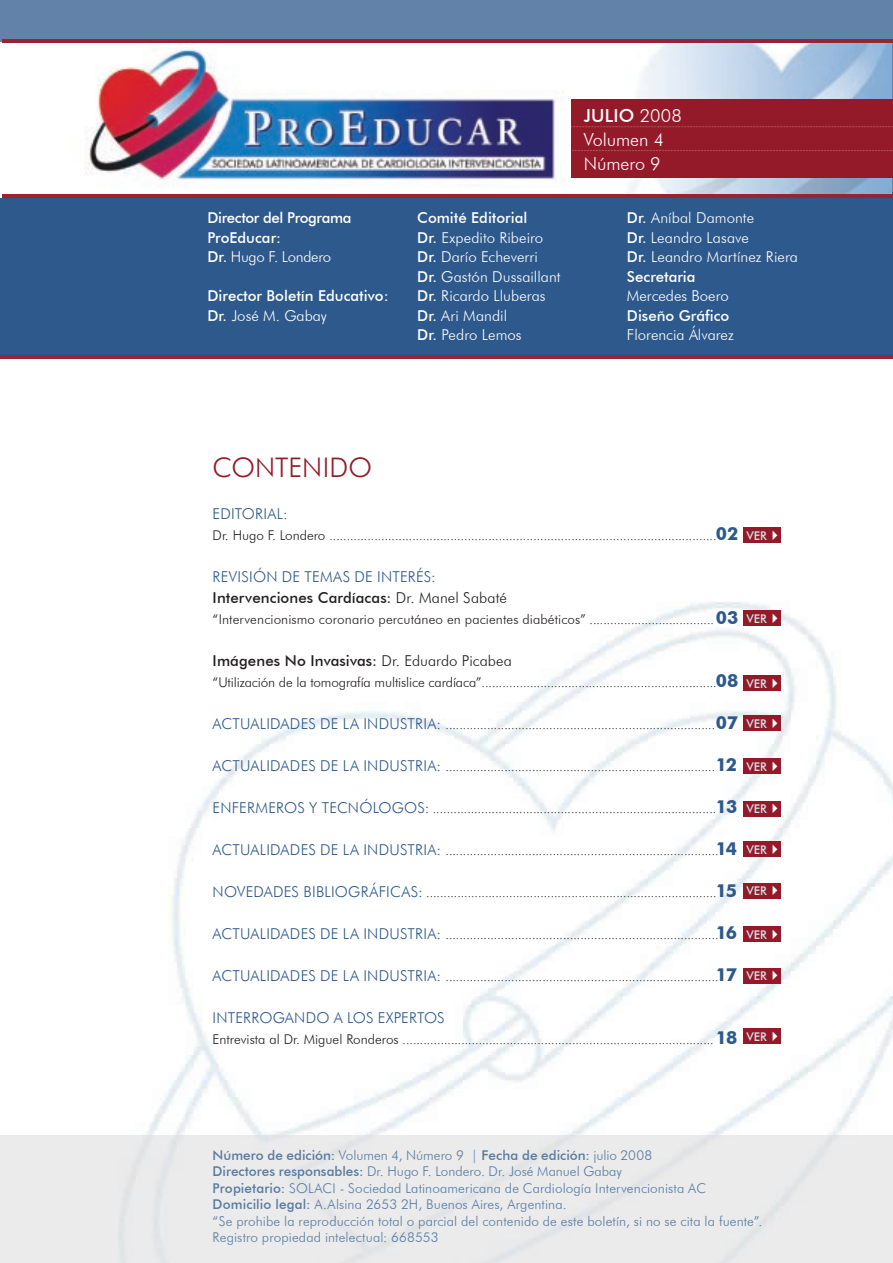
<style>
.page{position:relative;width:893px;height:1263px;background:#fff}
.page>*{position:absolute;margin:0;border:0;box-sizing:border-box;transform-origin:0 0}
.t1{font:300 27px "Futura BT";color:#941a2a}
.t2{font:300 18px/24px "Futura BT";letter-spacing:-.005em;color:#fff}
.t3{font:700 18px "Futura BT";letter-spacing:-.055em;color:#2d598c}
.t4{font:300 15px/19.5px "Futura BT";color:#fff}
.t5{font:300 15px/21px "Futura BT";letter-spacing:.015em;color:#2d598c}
.t6{font:500 15px/19.5px "Futura BT";color:#fff}
.t7{font:500 15px/19.5px "Futura BT";letter-spacing:-.025em;color:#fff}
.t8{font:500 15px "Futura BT";letter-spacing:.01em;color:#231f20}
.t9{font:300 13.5px/16.5px "Futura BT";letter-spacing:.01em;color:#577aa3}
.t10{font:300 13.5px "Futura BT";letter-spacing:.01em;color:#231f20}
.t11{font:300 12px "Futura BT";color:#231f20}
.t12{font:500 12px "Futura BT";color:#d5dee8}
.s1{font-weight:300}
.s2{font-weight:500}
.s3{font-size:13.5px}
.s4{font-weight:500;color:#231f20}
.s5{color:#231f20}
.s6{font-size:12px}
.s7{font-size:15px;color:#2d598c}
.s8{color:#fff}
</style>
<div class="page">
<img style="left:118px;top:601px;width:775px;height:662px">
<div style="left:0;top:31px;width:893px;height:328px;background:#2d598c"></div>
<div style="left:0;top:0;width:893px;height:191px;background:#6282a9"></div>
<hr style="left:0;top:356px;width:893px;height:3px;background:#982333">
<div style="left:743px;top:611px;width:38px;height:15px;background:#941a2a"></div>
<div style="left:743px;top:527px;width:38px;height:16px;background:#941a2a"></div>
<div style="left:743px;top:675px;width:38px;height:16px;background:#941a2a"></div>
<div style="left:743px;top:716px;width:38px;height:15px;background:#941a2a"></div>
<div style="left:743px;top:841px;width:38px;height:16px;background:#941a2a"></div>
<div style="left:743px;top:926px;width:38px;height:16px;background:#941a2a"></div>
<img style="left:0;top:43px;width:891px;height:154px">
<div style="left:571px;top:99px;width:322px;height:79px;background:#941a2a"></div>
<svg style="left:571px;top:126px;width:322px;height:1px"></svg>
<svg style="left:572px;top:150px;width:321px;height:1px"></svg>
<hr style="left:2px;top:194px;width:891px;height:3px;background:#982333">
<hr style="left:2px;top:40px;width:891px;height:3px;background:#982333">
<div style="left:743px;top:758px;width:38px;height:16px;background:#941a2a"></div>
<div style="left:743px;top:801px;width:38px;height:15px;background:#941a2a"></div>
<div style="left:743px;top:883px;width:38px;height:15px;background:#941a2a"></div>
<div style="left:743px;top:968px;width:38px;height:15px;background:#941a2a"></div>
<div style="left:743px;top:1028px;width:38px;height:15px;background:#941a2a"></div>
<div style="left:0;top:1135px;width:118px;height:128px;background:#ebebec"></div>
<p class="t7" style="left:208px;top:208px;width:146px">Director del Programa<br>ProEducar:<br>Dr. <span class="s1">Hugo F. Londero</span></p>
<p class="t6" style="left:208px;top:286px;width:183px">Director Boletín Educativo:<br>Dr. <span class="s1">José M. Gabay</span></p>
<h2 class="t2" style="left:584px;top:103px;width:100px"><span class="s2">JULIO</span> 2008<br>Volumen 4<br>Número 9</h2>
<p class="t4" style="left:417px;top:208px;width:145px"><span class="s2">Comité Editorial<br>Dr.</span> Expedito Ribeiro<br><span class="s2">Dr.</span> Darío Echeverri<br><span class="s2">Dr.</span> Gastón Dussaillant<br><span class="s2">Dr.</span> Ricardo Lluberas<br><span class="s2">Dr.</span> Ari Mandil<br><span class="s2">Dr.</span> Pedro Lemos</p>
<p class="t4" style="left:627px;top:208px;width:173px"><span class="s2">Dr.</span> Aníbal Damonte<br><span class="s2">Dr.</span> Leandro Lasave<br><span class="s2">Dr.</span> Leandro Martínez Riera<br><span class="s2">Secretaria</span></p>
<p class="t4" style="left:627px;top:286px;width:103px">Mercedes boero</p>
<p class="t6" style="left:627px;top:305px;width:104px">Diseño Gráfico</p>
<p class="t4" style="left:627px;top:325px;width:108px">Florencia Álvarez</p>
<h1 class="t1" style="left:213px;top:451px;width:161px">CONTENIDO</h1>
<p class="t5" style="left:213px;top:503px;width:77px">EDITORIAL:</p>
<p class="t11" style="left:213px;top:529px;width:505px"><span class="s3">Dr. Hugo F. Londero</span> ................................................................................................................</p>
<p class="t5" style="left:213px;top:566px;width:296px">REVISIÓN DE TEMAS DE INTERÉS:<br><span class="s4">Intervenciones Cardíacas:</span> <span class="s5">Dr. Manel Sabaté</span></p>
<p class="t10" style="left:213px;top:611px;width:503px">“Intervencionismo coronario percutáneo en pacientes diabéticos” <span class="s6">....................................</span></p>
<p class="t8" style="left:213px;top:652px;width:301px">Imágenes No Invasivas: <span class="s1">Dr. Eduardo Picabea</span></p>
<p class="t11" style="left:213px;top:676px;width:506px"><span class="s3">“Utilización de la tomografía multislice cardíaca”</span>....................................................................</p>
<p class="t11" style="left:213px;top:718px;width:504px"><span class="s7">ACTUALIDADES DE LA INDUSTRIA:</span> ..............................................................................</p>
<p class="t11" style="left:213px;top:760px;width:504px"><span class="s7">ACTUALIDADES DE LA INDUSTRIA:</span> ..............................................................................</p>
<p class="t11" style="left:213px;top:802px;width:505px"><span class="s7">ENFERMEROS Y TECNÓLOGOS:</span> ..................................................................................</p>
<p class="t11" style="left:213px;top:844px;width:507px"><span class="s7">ACTUALIDADES DE LA INDUSTRIA:</span> ...............................................................................</p>
<p class="t11" style="left:213px;top:886px;width:505px"><span class="s7">NOVEDADES bIbLIOGRÁFICAS:</span> ....................................................................................</p>
<p class="t11" style="left:213px;top:928px;width:507px"><span class="s7">ACTUALIDADES DE LA INDUSTRIA:</span> ...............................................................................</p>
<p class="t11" style="left:213px;top:970px;width:507px"><span class="s7">ACTUALIDADES DE LA INDUSTRIA:</span> ...............................................................................</p>
<p class="t5" style="left:213px;top:1007px;width:234px">INTERROGANDO A LOS EXPERTOS</p>
<p class="t11" style="left:213px;top:1033px;width:503px"><span class="s3">Entrevista al Dr. Miguel Ronderos</span> ..........................................................................................</p>
<h2 class="t3" style="left:716px;top:523px;width:24px">02</h2>
<h2 class="t3" style="left:716px;top:607px;width:24px">03</h2>
<h2 class="t3" style="left:716px;top:670px;width:24px">08</h2>
<h2 class="t3" style="left:716px;top:712px;width:24px">07</h2>
<h2 class="t3" style="left:716px;top:754px;width:23px">12</h2>
<h2 class="t3" style="left:716px;top:796px;width:23px">13</h2>
<h2 class="t3" style="left:716px;top:838px;width:23px">14</h2>
<h2 class="t3" style="left:716px;top:880px;width:23px">15</h2>
<h2 class="t3" style="left:716px;top:922px;width:23px">16</h2>
<h2 class="t3" style="left:716px;top:964px;width:23px">17</h2>
<h2 class="t3" style="left:716px;top:1027px;width:23px">18</h2>
<p class="t12" style="left:746px;top:528px;width:37px">VER<span class="s8">✔</span></p>
<p class="t12" style="left:746px;top:612px;width:37px">VER<span class="s8">✔</span></p>
<p class="t12" style="left:746px;top:676px;width:37px">VER<span class="s8">✔</span></p>
<p class="t12" style="left:746px;top:717px;width:37px">VER<span class="s8">✔</span></p>
<p class="t12" style="left:746px;top:759px;width:37px">VER<span class="s8">✔</span></p>
<p class="t12" style="left:746px;top:802px;width:37px">VER<span class="s8">✔</span></p>
<p class="t12" style="left:746px;top:842px;width:37px">VER<span class="s8">✔</span></p>
<p class="t12" style="left:746px;top:884px;width:37px">VER<span class="s8">✔</span></p>
<p class="t12" style="left:746px;top:927px;width:37px">VER<span class="s8">✔</span></p>
<p class="t12" style="left:746px;top:969px;width:37px">VER<span class="s8">✔</span></p>
<p class="t12" style="left:746px;top:1029px;width:37px">VER<span class="s8">✔</span></p>
<p class="t9" style="left:213px;top:1147px;width:551px"><span class="s2">Número de edición:</span> Volumen 4, Número 9 | <span class="s2">Fecha de edición:</span> julio 2008<br><span class="s2">Directores responsables:</span> Dr. Hugo F. Londero. Dr. José Manuel Gabay<br><span class="s2">Propietario:</span> SOLACI - Sociedad Latinoamericana de Cardiología Intervencionista AC <span class="s2">Domicilio legal:</span> A.Alsina 2653 2H, buenos Aires, Argentina.<br>“Se prohibe la reproducción total o parcial del contenido de este boletín, si no se cita la fuente”.<br>Registro propiedad intelectual: 668553</p>
</div>
